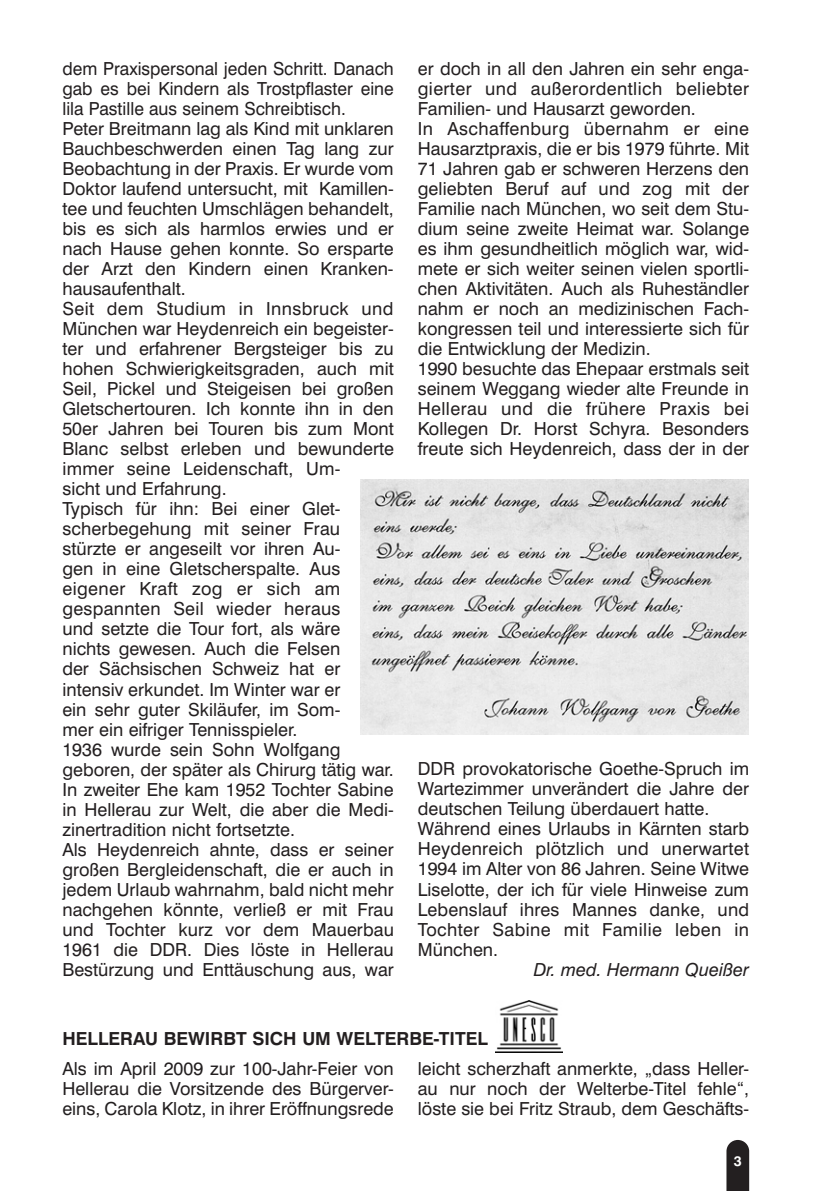
<style>
.page{position:relative;width:840px;height:1191px;background:#fff}
.page>*{position:absolute;margin:0;border:0;box-sizing:border-box;transform-origin:0 0}
.t1{font:18px/20px "Swiss 721 BT";color:#231f20}
.t2{font:700 18px "Swiss 721 BT";color:#231f20}
.t3{font:italic 18px "Swiss 721 BT";color:#231f20}
.t4{font:700 14px "Swiss 721 BT";color:#fff}
</style>
<div class="page">
<svg style="left:726px;top:1140px;width:22px;height:51px"></svg>
<img style="left:360px;top:479px;width:388px;height:255px">
<img style="left:495px;top:1000px;width:67px;height:52px">
<p class="t1" style="left:62px;top:61px;width:333px">dem Praxispersonal jeden Schritt. Danach gab es bei Kindern als Trostpflaster eine lila Pastille aus seinem Schreibtisch.<br>Peter Breitmann lag als Kind mit unklaren Bauchbeschwerden einen Tag lang zur Beobachtung in der Praxis. Er wurde vom Doktor laufend untersucht, mit Kamillen&shy;tee und feuchten Umschlägen behandelt, bis es sich als harmlos erwies und er nach Hause gehen konnte. So ersparte der Arzt den Kindern einen Kranken&shy;hausaufenthalt.<br>Seit dem Studium in Innsbruck und München war Heydenreich ein begeister&shy;ter und erfahrener Bergsteiger bis zu hohen Schwierigkeitsgraden, auch mit Seil, Pickel und Steigeisen bei großen Gletschertouren. Ich konnte ihn in den 50er Jahren bei Touren bis zum Mont Blanc selbst erleben und bewunderte immer seine Leidenschaft, Um-<br>sicht und Erfahrung.<br>Typisch für ihn: Bei einer Glet&shy;scherbegehung mit seiner Frau stürzte er angeseilt vor ihren Au-<br>gen in eine Gletscherspalte. Aus eigener Kraft zog er sich am gespannten Seil wieder heraus<br>und setzte die Tour fort, als wäre<br>nichts gewesen. Auch die Felsen<br>der Sächsischen Schweiz hat er intensiv erkundet. Im Winter war er<br>ein sehr guter Skiläufer, im Som-<br>mer ein eifriger Tennisspieler.<br>1936 wurde sein Sohn Wolfgang geboren, der später als Chirurg tätig war.<br>In zweiter Ehe kam 1952 Tochter Sabine in Hellerau zur Welt, die aber die Medi&shy;zinertradition nicht fortsetzte.<br>Als Heydenreich ahnte, dass er seiner großen Bergleidenschaft, die er auch in jedem Urlaub wahrnahm, bald nicht mehr nachgehen könnte, verließ er mit Frau und Tochter kurz vor dem Mauerbau 1961 die DDR. Dies löste in Hellerau Bestürzung und Enttäuschung aus, war</p>
<p class="t1" style="left:417px;top:61px;width:333px">er doch in all den Jahren ein sehr enga&shy;gierter und außerordentlich beliebter Familien- und Hausarzt geworden.<br>In Aschaffenburg übernahm er eine Hausarztpraxis, die er bis 1979 führte. Mit 71 Jahren gab er schweren Herzens den geliebten Beruf auf und zog mit der Familie nach München, wo seit dem Stu&shy;dium seine zweite Heimat war. Solange es ihm gesundheitlich möglich war, wid&shy;mete er sich weiter seinen vielen sportli&shy;chen Aktivitäten. Auch als Ruheständler nahm er noch an medizinischen Fach&shy;kongressen teil und interessierte sich für die Entwicklung der Medizin.<br>1990 besuchte das Ehepaar erstmals seit seinem Weggang wieder alte Freunde in Hellerau und die frühere Praxis bei Kollegen Dr. Horst Schyra. Besonders freute sich Heydenreich, dass der in der</p>
<p class="t1" style="left:417px;top:761px;width:333px">DDR provokatorische Goethe-Spruch im Wartezimmer unverändert die Jahre der deutschen Teilung überdauert hatte.<br>Während eines Urlaubs in Kärnten starb Heydenreich plötzlich und unerwartet 1994 im Alter von 86 Jahren. Seine Witwe Liselotte, der ich für viele Hinweise zum Lebenslauf ihres Mannes danke, und Tochter Sabine mit Familie leben in München.</p>
<p class="t3" style="left:533px;top:962px;width:217px">Dr. med. Hermann Queißer</p>
<p class="t2" style="left:62px;top:1032px;width:427px">HELLERAU BEWIRBT SICH UM WELTERBE-TITEL</p>
<p class="t1" style="left:62px;top:1060px;width:333px;text-align:justify">Als im April 2009 zur 100-Jahr-Feier von Hellerau die Vorsitzende des Bürgerver&shy;eins, Carola Klotz, in ihrer Eröffnungsrede</p>
<p class="t1" style="left:417px;top:1060px;width:333px;text-align:justify">leicht scherzhaft anmerkte, „dass Heller&shy;au nur noch der Welterbe-Titel fehle“, löste sie bei Fritz Straub, dem Geschäfts-</p>
<p class="t4" style="left:733px;top:1156px;width:9px">3</p>
</div>
